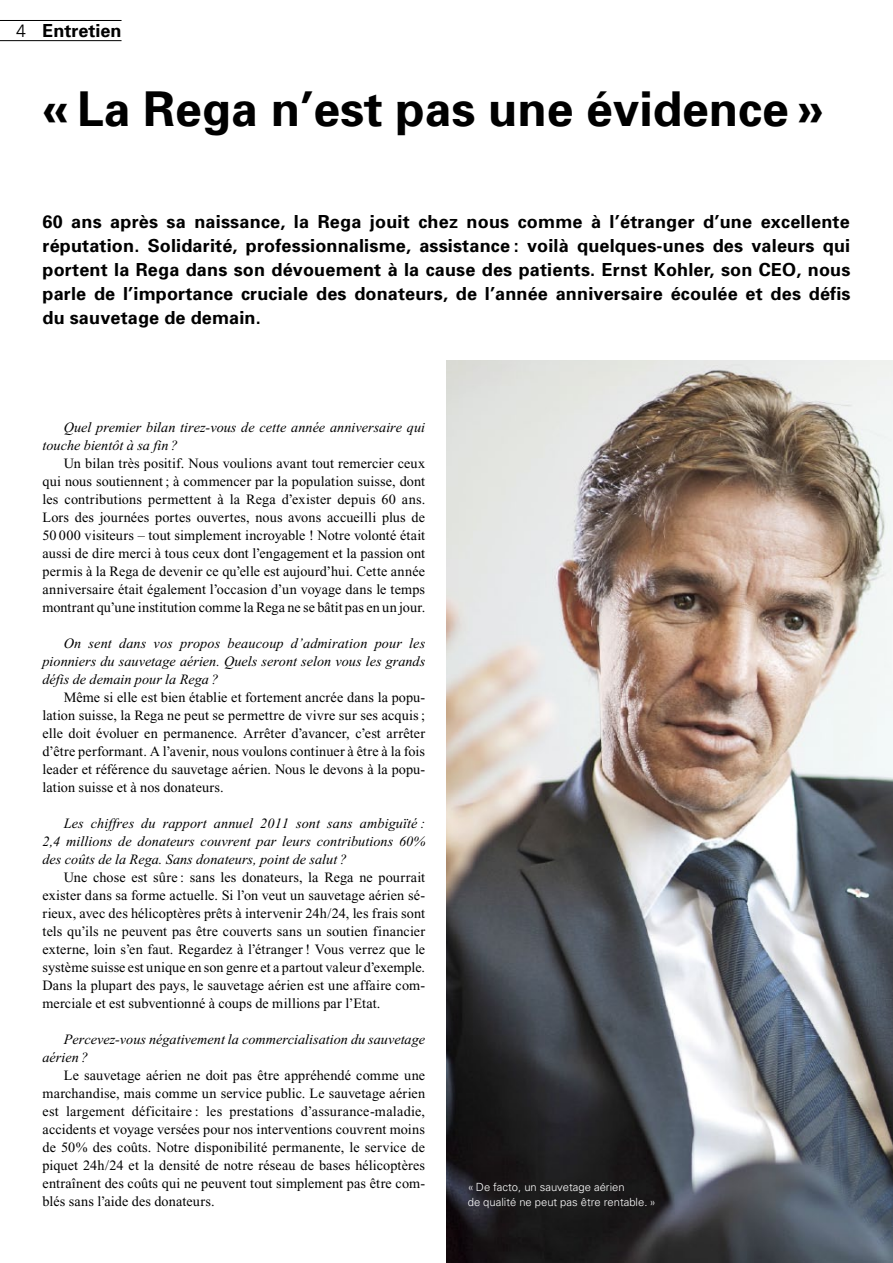
<style>
.page{position:relative;width:893px;height:1263px;background:#fff}
.page>*{position:absolute;margin:0;border:0;box-sizing:border-box;transform-origin:0 0}
.t1{font:700 48px "Univers";color:#000}
.t2{font:700 18px/24px "Univers";letter-spacing:.01em;color:#000;text-align:justify}
.t3{font:300 18px "Univers";color:#000}
.t4{font:14.25px/18px "Times";letter-spacing:.005em;color:#000;text-align:justify}
.t5{font:italic 14.25px/18px "Times";color:#000}
.t6{font:300 11.25px/15px "Univers";color:#fff}
</style>
<div class="page">
<hr style="left:0;top:20px;width:122px;height:1px;background:#000">
<hr style="left:0;top:40px;width:122px;height:1px;background:#000">
<img style="left:446px;top:360px;width:447px;height:903px">
<p class="t3" style="left:16px;top:20px;width:12px">4</p>
<h2 class="t2" style="left:43px;top:18px;width:81px">Entretien</h2>
<h3 class="t1" style="left:43px;top:78px;width:783px">« La Rega n’est pas une évidence »</h3>
<p class="t2" style="left:43px;top:209px;width:809px">60 ans après sa naissance, la Rega jouit chez nous comme à l’étranger d’une excellente réputation. Solidarité, professionnalisme, assistance : voilà quelques-unes des valeurs qui portent la Rega dans son dévouement à la cause des patients. Ernst Kohler, son CEO, nous parle de l’importance cruciale des donateurs, de l’année anniversaire écoulée et des défis du sauvetage de demain.</p>
<p class="t5" style="left:43px;top:418px;width:384px;text-indent:21px">Quel premier bilan tirez-vous de cette année anniversaire qui touche bientôt à sa fin ?</p>
<p class="t4" style="left:43px;top:454px;width:384px;text-indent:21px">Un bilan très positif. Nous voulions avant tout remercier ceux qui nous soutiennent ; à commencer par la population suisse, dont les contributions permettent à la Rega d’exister depuis 60 ans.<br>Lors des journées portes ouvertes, nous avons accueilli plus de 50 000 visiteurs – tout simplement incroyable ! Notre volonté était aussi de dire merci à tous ceux dont l’engagement et la passion ont permis à la Rega de devenir ce qu’elle est aujourd’hui. Cette année anniversaire était également l’occasion d’un voyage dans le temps montrant qu’une institution comme la Rega ne se bâtit pas en un jour.</p>
<p class="t5" style="left:43px;top:634px;width:384px;text-align:justify;text-indent:21px">On sent dans vos propos beaucoup d’admiration pour les pionniers du sauvetage aérien. Quels seront selon vous les grands défis de demain pour la Rega ?</p>
<p class="t4" style="left:43px;top:688px;width:384px;text-indent:21px">Même si elle est bien établie et fortement ancrée dans la popu&shy;lation suisse, la Rega ne peut se permettre de vivre sur ses acquis ; elle doit évoluer en permanence. Arrêter d’avancer, c’est arrêter d’être performant. A l’avenir, nous voulons continuer à être à la fois leader et référence du sauvetage aérien. Nous le devons à la popu&shy;lation suisse et à nos donateurs.</p>
<p class="t5" style="left:43px;top:814px;width:384px;text-align:justify;text-indent:21px">Les chiffres du rapport annuel 2011 sont sans ambiguïté :<br>2,4 millions de donateurs couvrent par leurs contributions 60% des coûts de la Rega. Sans donateurs, point de salut ?</p>
<p class="t4" style="left:43px;top:868px;width:384px;text-indent:21px">Une chose est sûre : sans les donateurs, la Rega ne pourrait exister dans sa forme actuelle. Si l’on veut un sauvetage aérien sé&shy;rieux, avec des hélicoptères prêts à intervenir 24h/24, les frais sont tels qu’ils ne peuvent pas être couverts sans un soutien financier externe, loin s’en faut. Regardez à l’étranger ! Vous verrez que le système suisse est unique en son genre et a partout valeur d’exemple.<br>Dans la plupart des pays, le sauvetage aérien est une affaire com&shy;merciale et est subventionné à coups de millions par l’Etat.</p>
<p class="t5" style="left:43px;top:1030px;width:384px;text-indent:21px">Percevez-vous négativement la commercialisation du sauvetage aérien ?</p>
<p class="t4" style="left:43px;top:1066px;width:384px;text-indent:21px">Le sauvetage aérien ne doit pas être appréhendé comme une marchandise, mais comme un service public. Le sauvetage aérien est largement déficitaire : les prestations d’assurance-maladie, accidents et voyage versées pour nos interventions couvrent moins de 50% des coûts. Notre disponibilité permanente, le service de piquet 24h/24 et la densité de notre réseau de bases hélicoptères entraînent des coûts qui ne peuvent tout simplement pas être com&shy;blés sans l’aide des donateurs.</p>
<p class="t6" style="left:468px;top:1179px;width:189px">« De facto, un sauvetage aérien<br>de qualité ne peut pas être rentable. »</p>
</div>
